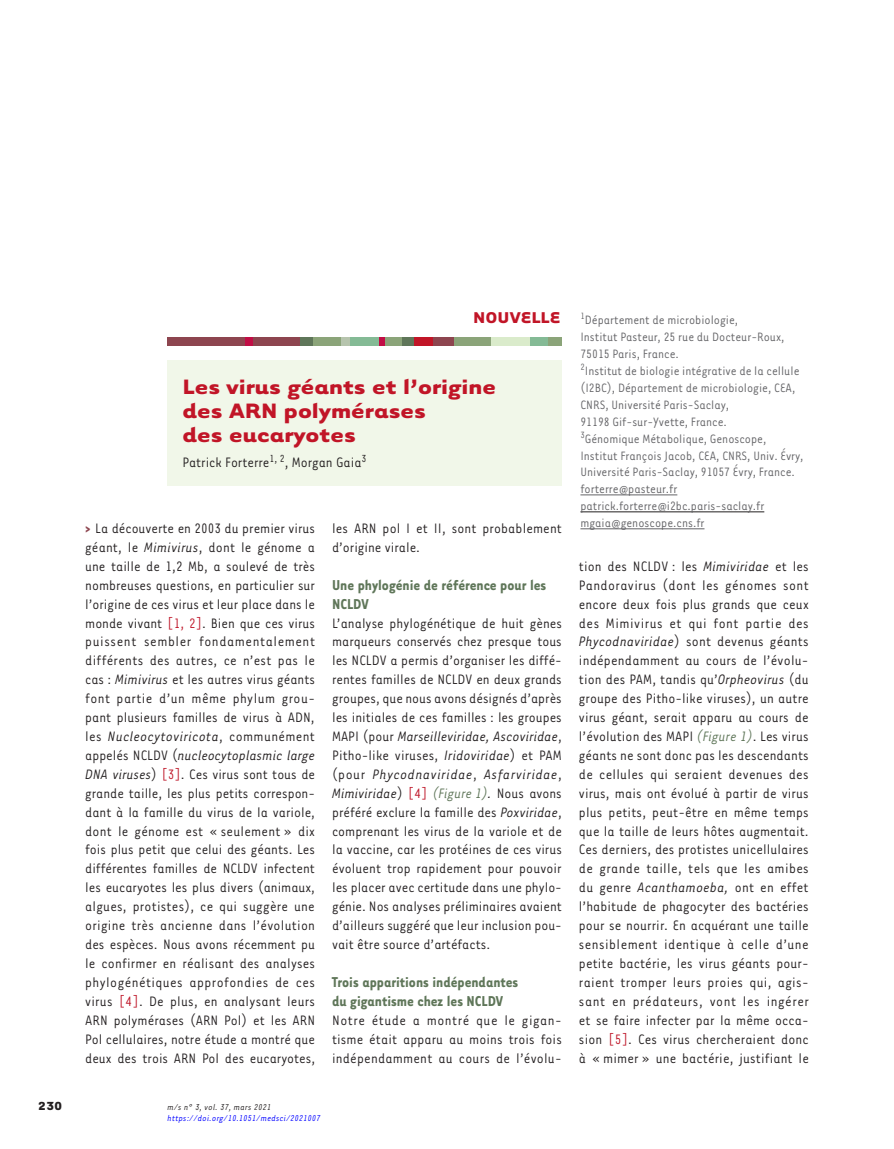
<style>
.page{position:relative;width:894px;height:1149px;background:#fff}
.page>*{position:absolute;margin:0;border:0;box-sizing:border-box;transform-origin:0 0}
.t1{font:700 24px/24px "Tarzana Wide";color:#c11527}
.t2{font:700 18px "Tarzana Wide";color:#c11527}
.t3{font:700 16.5px/18.9px "Tarzana Narrow";color:#5f7659}
.t4{font:15.75px/18.9px "Tarzana Narrow";color:#231f20;text-align:justify}
.t5{font:13.95px/17px "Tarzana Narrow";color:#636366}
.t6{font:700 13.5px "Tarzana Wide";color:#231f20}
.t7{font:italic 9.75px "Tarzana Narrow";letter-spacing:.025em;color:#00f}
.t8{font:italic 9.75px "Tarzana Narrow";letter-spacing:.025em;color:#231f20}
.s1{font-weight:700;color:#8d454f}
.s2{font-style:italic}
.s3{color:#bf182a}
.s4{font-style:italic;color:#5f7659}
</style>
<div class="page">
<div style="left:167px;top:360px;width:394px;height:126px;background:#f1f7e9"></div>
<div style="left:167px;top:337px;width:133px;height:8px;background:#8d454f"></div>
<div style="left:300px;top:337px;width:27px;height:8px;background:#5f7659"></div>
<div style="left:400px;top:337px;width:14px;height:8px;background:#5f7659"></div>
<div style="left:313px;top:337px;width:29px;height:8px;background:#8ba479"></div>
<div style="left:349px;top:337px;width:30px;height:8px;background:#84ba95"></div>
<div style="left:529px;top:337px;width:20px;height:8px;background:#84ba95"></div>
<div style="left:383px;top:337px;width:18px;height:8px;background:#8ba479"></div>
<div style="left:548px;top:337px;width:13px;height:8px;background:#8ba479"></div>
<div style="left:452px;top:337px;width:39px;height:8px;background:#8ba479"></div>
<div style="left:491px;top:337px;width:38px;height:8px;background:#daebcb"></div>
<div style="left:341px;top:337px;width:8px;height:8px;background:#b6c4ad"></div>
<div style="left:245px;top:337px;width:7px;height:8px;background:#c10d45"></div>
<div style="left:378px;top:337px;width:6px;height:8px;background:#c10d45"></div>
<div style="left:414px;top:337px;width:26px;height:8px;background:#c11527"></div>
<div style="left:432px;top:337px;width:21px;height:8px;background:#8d454f"></div>
<hr style="left:580px;top:494px;width:97px;height:1px;background:#636366">
<hr style="left:580px;top:511px;width:184px;height:1px;background:#231f20">
<hr style="left:580px;top:528px;width:124px;height:1px;background:#636366">
<p class="t2" style="left:473px;top:305px;width:89px">NOUVELLE</p>
<h1 class="t1" style="left:182px;top:373px;width:315px">Les virus géants et l’origine des ARN polymérases<br>des eucaryotes</h1>
<p class="t4" style="left:182px;top:452px;width:185px">Patrick Forterre<sup>1,</sup> <sup>2</sup>, Morgan Gaia<sup>3</sup></p>
<p class="t4" style="left:85px;top:518px;width:231px"><span class="s1">&gt;</span> La découverte en 2003 du premier virus géant, le <span class="s2">Mimivirus</span>, dont le génome a une taille de 1,2 Mb, a soulevé de très nombreuses questions, en particulier sur l’origine de ces virus et leur place dans le monde vivant <span class="s3">[1, 2]</span>. Bien que ces virus puissent sembler fondamentalement différents des autres, ce n’est pas le cas : <span class="s2">Mimivirus</span> et les autres virus géants font partie d’un même phylum grou&shy;pant plusieurs familles de virus à ADN, les <span class="s2">Nucleocytoviricota</span>, communément appelés NCLDV (<span class="s2">nucleocytoplasmic large DNA viruses</span>) <span class="s3">[3]</span>. Ces virus sont tous de grande taille, les plus petits correspon&shy;dant à la famille du virus de la variole, dont le génome est « seulement » dix fois plus petit que celui des géants. Les différentes familles de NCLDV infectent les eucaryotes les plus divers (animaux, algues, protistes), ce qui suggère une origine très ancienne dans l’évolution des espèces. Nous avons récemment pu le confirmer en réalisant des analyses phylogénétiques approfondies de ces virus <span class="s3">[4]</span>. De plus, en analysant leurs ARN polymérases (ARN Pol) et les ARN Pol cellulaires, notre étude a montré que deux des trois ARN Pol des eucaryotes,</p>
<p class="t4" style="left:332px;top:518px;width:231px">les ARN pol I et II, sont probablement d’origine virale.</p>
<p class="t3" style="left:332px;top:574px;width:216px">Une phylogénie de référence pour les<br>NCLDV</p>
<p class="t4" style="left:332px;top:612px;width:231px">L’analyse phylogénétique de huit gènes marqueurs conservés chez presque tous les NCLDV a permis d’organiser les diffé&shy;rentes familles de NCLDV en deux grands groupes, que nous avons désignés d’après les initiales de ces familles : les groupes MAPI (pour <span class="s2">Marseilleviridae, Ascoviridae</span>, Pitho-like viruses, <span class="s2">Iridoviridae</span>) et PAM (pour <span class="s2">Phycodnaviridae</span>, <span class="s2">Asfarviridae</span>, <span class="s2">Mimiviridae</span>) <span class="s3">[4]</span> <span class="s4">(Figure 1)</span><span class="s2">.</span> Nous avons préféré exclure la famille des <span class="s2">Poxviridae</span>, comprenant les virus de la variole et de la vaccine, car les protéines de ces virus évoluent trop rapidement pour pouvoir les placer avec certitude dans une phylo&shy;génie. Nos analyses préliminaires avaient d’ailleurs suggéré que leur inclusion pou&shy;vait être source d’artéfacts.</p>
<p class="t3" style="left:332px;top:971px;width:188px">Trois apparitions indépendantes du gigantisme chez les NCLDV</p>
<p class="t4" style="left:332px;top:1009px;width:231px">Notre étude a montré que le gigan&shy;tisme était apparu au moins trois fois indépendamment au cours de l’évolu-</p>
<p class="t6" style="left:38px;top:1097px;width:26px">230</p>
<p class="t8" style="left:167px;top:1100px;width:105px">m/s n° 3, vol. 37, mars 2021</p>
<p class="t7" style="left:167px;top:1112px;width:155px">https://doi.org/10.1051/medsci/2021007</p>
<p class="t5" style="left:580px;top:310px;width:224px"><sup>1</sup>Département de microbiologie,<br>Institut Pasteur, 25 rue du Docteur-Roux, 75015 Paris, France.<br><sup>2</sup>Institut de biologie intégrative de la cellule (I2BC), Département de microbiologie, CEA, CNRS, Université Paris-Saclay,<br>91198 Gif-sur-Yvette, France.<br><sup>3</sup>Génomique Métabolique, Genoscope, Institut François Jacob, CEA, CNRS, Univ. Évry, Université Paris-Saclay, 91057 Évry, France. forterre@pasteur.fr patrick.forterre@i2bc.paris-saclay.fr mgaia@genoscope.cns.fr</p>
<p class="t4" style="left:578px;top:556px;width:231px">tion des NCLDV : les <span class="s2">Mimiviridae</span> et les Pandoravirus (dont les génomes sont encore deux fois plus grands que ceux des Mimivirus et qui font partie des <span class="s2">Phycodnaviridae</span>) sont devenus géants indépendamment au cours de l’évolu&shy;tion des PAM, tandis qu’<span class="s2">Orpheovirus</span> (du groupe des Pitho-like viruses), un autre virus géant, serait apparu au cours de l’évolution des MAPI <span class="s4">(Figure 1)</span>. Les virus géants ne sont donc pas les descendants de cellules qui seraient devenues des virus, mais ont évolué à partir de virus plus petits, peut-être en même temps que la taille de leurs hôtes augmentait.<br>Ces derniers, des protistes unicellulaires de grande taille, tels que les amibes du genre <span class="s2">Acanthamoeba,</span> ont en effet l’habitude de phagocyter des bactéries pour se nourrir. En acquérant une taille sensiblement identique à celle d’une petite bactérie, les virus géants pour&shy;raient tromper leurs proies qui, agis&shy;sant en prédateurs, vont les ingérer et se faire infecter par la même occa&shy;sion <span class="s3">[5]</span>. Ces virus chercheraient donc à « mimer » une bactérie, justifiant le</p>
</div>
